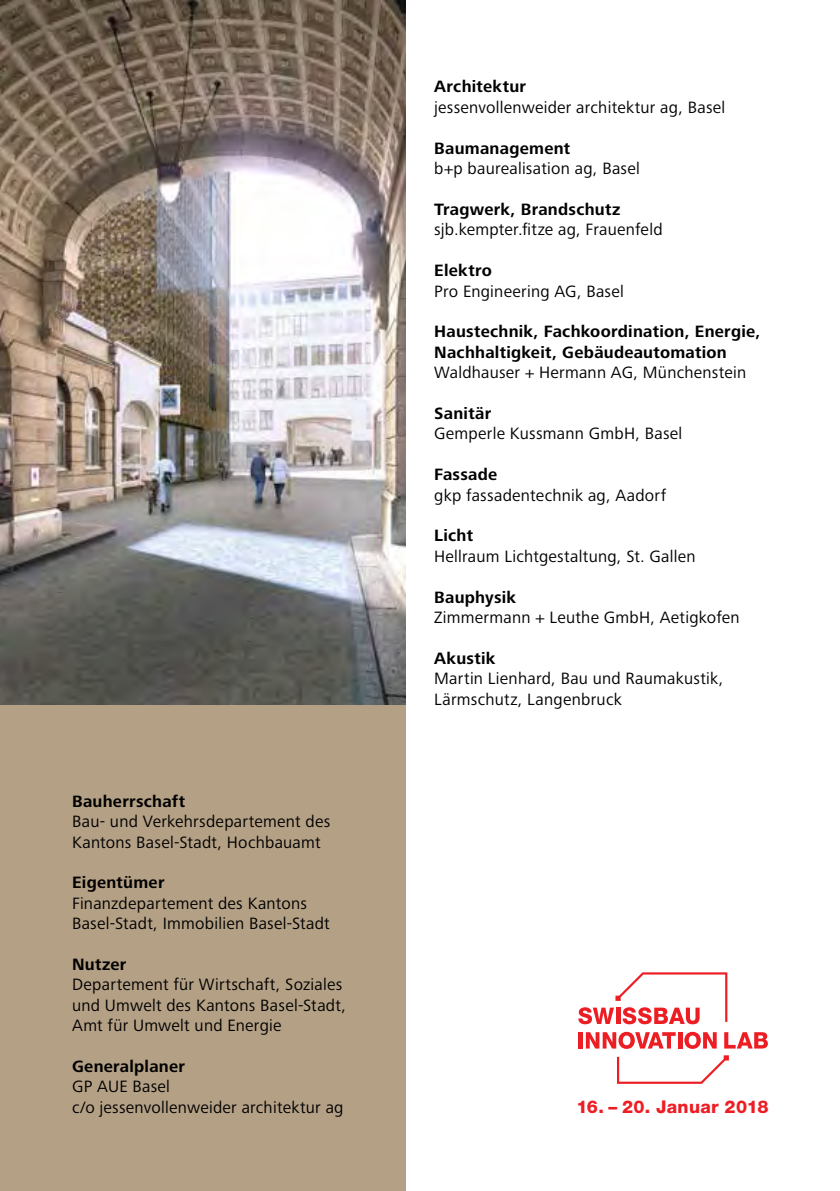
<style>
.page{position:relative;width:840px;height:1191px;background:#fff}
.page>*{position:absolute;margin:0;border:0;box-sizing:border-box;transform-origin:0 0}
.t1{font:800 17.6px "Helvetica Neue LT";letter-spacing:.02em;color:#ed1d24}
.t2{font:17px/20.4px "Frutiger Next Pro";letter-spacing:.015em;color:#000}
.t3{font:700 17px/20.4px "Frutiger Next Pro";letter-spacing:.015em;color:#000}
</style>
<div class="page">
<div style="left:0;top:684px;width:405px;height:507px;background:#b4a085"></div>
<img style="left:0;top:0;width:405px;height:704px">
<hr style="left:578px;top:1032px;width:4px;height:16px;background:#ed1d24">
<svg style="left:585px;top:1031px;width:90px;height:18px"></svg>
<svg style="left:678px;top:1032px;width:3px;height:16px"></svg>
<svg style="left:684px;top:1031px;width:32px;height:18px"></svg>
<svg style="left:724px;top:1032px;width:43px;height:16px"></svg>
<svg style="left:578px;top:972px;width:149px;height:52px"></svg>
<svg style="left:617px;top:1055px;width:111px;height:28px"></svg>
<p class="t3" style="left:72px;top:791px;width:115px">Bauherrschaft</p>
<p class="t2" style="left:72px;top:811px;width:260px">Bau- und Verkehrsdepartement des<br>Kantons Basel-Stadt, Hochbauamt</p>
<p class="t3" style="left:72px;top:872px;width:94px">Eigentümer</p>
<p class="t2" style="left:72px;top:893px;width:259px">Finanzdepartement des Kantons<br>Basel-Stadt, Immobilien Basel-Stadt</p>
<p class="t3" style="left:72px;top:954px;width:56px">Nutzer</p>
<p class="t2" style="left:72px;top:974px;width:275px">Departement für Wirtschaft, Soziales und Umwelt des Kantons Basel-Stadt,<br>Amt für Umwelt und Energie</p>
<p class="t3" style="left:72px;top:1056px;width:114px">Generalplaner</p>
<p class="t2" style="left:72px;top:1076px;width:273px">GP AUE Basel<br>c/o jessenvollenweider architektur ag</p>
<p class="t3" style="left:434px;top:77px;width:93px">Architektur</p>
<p class="t2" style="left:434px;top:97px;width:292px">jessenvollenweider architektur ag, Basel</p>
<p class="t3" style="left:434px;top:138px;width:138px">Baumanagement</p>
<p class="t2" style="left:434px;top:158px;width:207px">b+p baurealisation ag, Basel</p>
<p class="t3" style="left:434px;top:199px;width:187px">Tragwerk, Brandschutz</p>
<p class="t2" style="left:434px;top:219px;width:230px">sjb.kempter.fitze ag, Frauenfeld</p>
<p class="t3" style="left:434px;top:260px;width:59px">Elektro</p>
<p class="t2" style="left:434px;top:281px;width:191px">Pro Engineering AG, Basel</p>
<p class="t3" style="left:434px;top:321px;width:328px">Haustechnik, Fachkoordination, Energie,<br>Nachhaltigkeit, Gebäudeautomation</p>
<p class="t2" style="left:434px;top:362px;width:313px">Waldhauser + Hermann AG, Münchenstein</p>
<p class="t3" style="left:434px;top:403px;width:59px">Sanitär</p>
<p class="t2" style="left:434px;top:423px;width:249px">Gemperle Kussmann GmbH, Basel</p>
<p class="t3" style="left:434px;top:464px;width:65px">Fassade</p>
<p class="t2" style="left:434px;top:485px;width:233px">gkp fassadentechnik ag, Aadorf</p>
<p class="t3" style="left:434px;top:525px;width:40px">Licht</p>
<p class="t2" style="left:434px;top:546px;width:263px">Hellraum Lichtgestaltung, St. Gallen</p>
<p class="t3" style="left:434px;top:587px;width:83px">Bauphysik</p>
<p class="t2" style="left:434px;top:607px;width:307px">Zimmermann + Leuthe GmbH, Aetigkofen</p>
<p class="t3" style="left:434px;top:648px;width:63px">Akustik</p>
<p class="t2" style="left:434px;top:668px;width:290px">Martin Lienhard, Bau und Raumakustik,<br>Lärmschutz, Langenbruck</p>
<p class="t1" style="left:576px;top:1096px;width:193px">16. – 20. Januar 2018</p>
</div>
